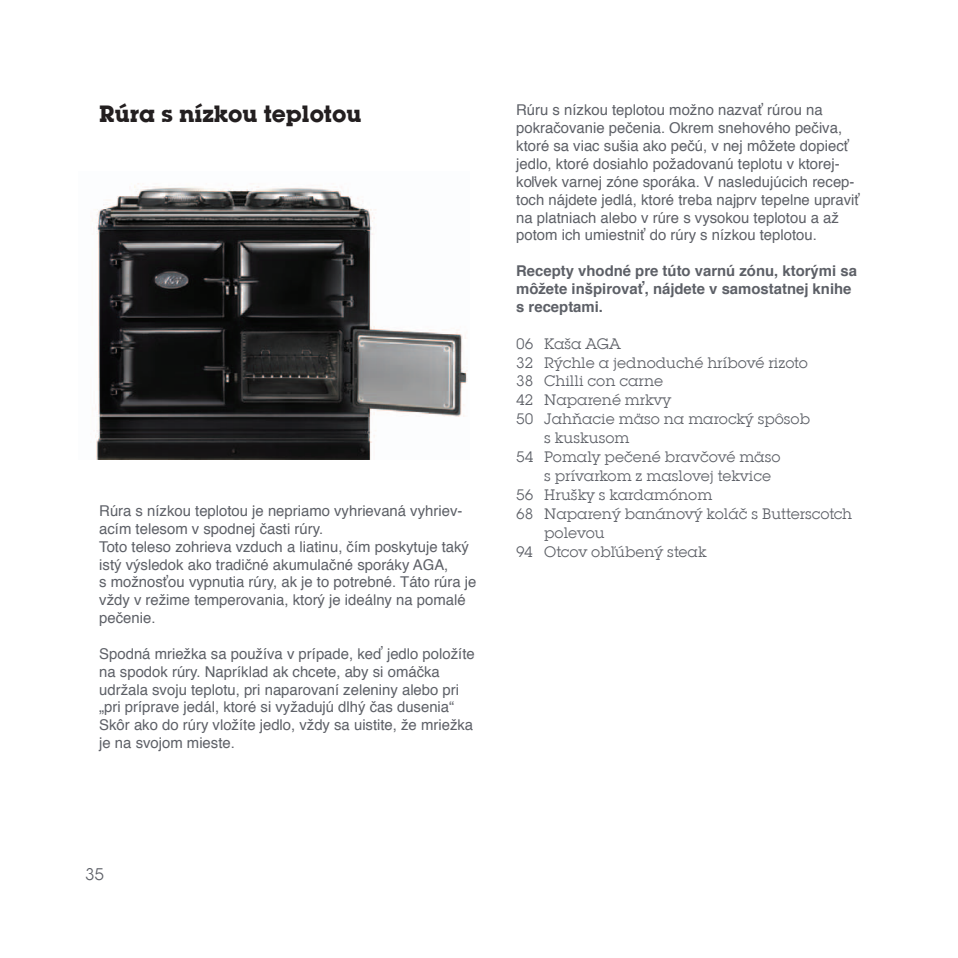
<style>
.page{position:relative;width:958px;height:958px;background:#fff}
.page>*{position:absolute;margin:0;border:0;box-sizing:border-box;transform-origin:0 0}
.t1{font:700 24.5px "Lubalin Graph Itc TEE";color:#231f20}
.t2{font:17.5px "Lubalin Graph Itc TEE";color:#5d6067}
.t3{font:15.75px/18.9px "Lubalin Graph Itc TEE";color:#5d6067}
.t4{font:14.88px/17.8px "Helvetica";color:#5d6067}
.t5{font:700 14.88px/17.8px "Helvetica";color:#5d6067}
</style>
<div class="page">
<img style="left:92px;top:183px;width:376px;height:276px">
<p class="t1" style="left:99px;top:99px;width:264px">Rúra s nízkou teplotou</p>
<p class="t4" style="left:99px;top:502px;width:364px">Rúra s nízkou teplotou je nepriamo vyhrievaná vyhriev&shy;acím telesom v spodnej časti rúry.</p>
<p class="t4" style="left:99px;top:538px;width:378px">Toto teleso zohrieva vzduch a liatinu, čím poskytuje taký istý výsledok ako tradičné akumulačné sporáky AGA,<br>s možnosťou vypnutia rúry, ak je to potrebné. Táto rúra je vždy v režime temperovania, ktorý je ideálny na pomalé pečenie.</p>
<p class="t4" style="left:99px;top:645px;width:377px">Spodná mriežka sa používa v prípade, keď jedlo položíte na spodok rúry. Napríklad ak chcete, aby si omáčka udržala svoju teplotu, pri naparovaní zeleniny alebo pri „pri príprave jedál, ktoré si vyžadujú dlhý čas dusenia“ Skôr ako do rúry vložíte jedlo, vždy sa uistite, že mriežka je na svojom mieste.</p>
<p class="t4" style="left:516px;top:102px;width:334px">Rúru s nízkou teplotou možno nazvať rúrou na pokračovanie pečenia. Okrem snehového pečiva, ktoré sa viac sušia ako pečú, v nej môžete dopiecť</p>
<p class="t4" style="left:516px;top:155px;width:345px">jedlo, ktoré dosiahlo požadovanú teplotu v ktorej&shy;koľvek varnej zóne sporáka. V nasledujúcich recep&shy;toch nájdete jedlá, ktoré treba najprv tepelne upraviť na platniach alebo v rúre s vysokou teplotou a až potom ich umiestniť do rúry s nízkou teplotou.</p>
<p class="t5" style="left:516px;top:262px;width:342px">Recepty vhodné pre túto varnú zónu, ktorými sa môžete inšpirovať, nájdete v samostatnej knihe s receptami.</p>
<p class="t3" style="left:516px;top:334px;width:106px">06 Kaša AGA</p>
<p class="t3" style="left:516px;top:353px;width:293px">32 Rýchle a jednoduché hríbové rizoto</p>
<p class="t3" style="left:516px;top:372px;width:148px">38 Chilli con carne</p>
<p class="t3" style="left:516px;top:390px;width:156px">42 Naparené mrkvy</p>
<p class="t3" style="left:544px;top:409px;width:267px;text-indent:-28px">50 Jahňacie mäso na marocký spôsob s kuskusom</p>
<p class="t3" style="left:516px;top:447px;width:266px">54 Pomaly pečené bravčové mäso</p>
<p class="t3" style="left:544px;top:466px;width:228px">s prívarkom z maslovej tekvice</p>
<p class="t3" style="left:516px;top:485px;width:198px">56 Hrušky s kardamónom</p>
<p class="t3" style="left:544px;top:504px;width:309px;text-indent:-28px">68 Naparený banánový koláč s Butterscotch polevou</p>
<p class="t3" style="left:516px;top:542px;width:192px">94 Otcov obľúbený steak</p>
<p class="t2" style="left:85px;top:864px;width:21px">35</p>
</div>
